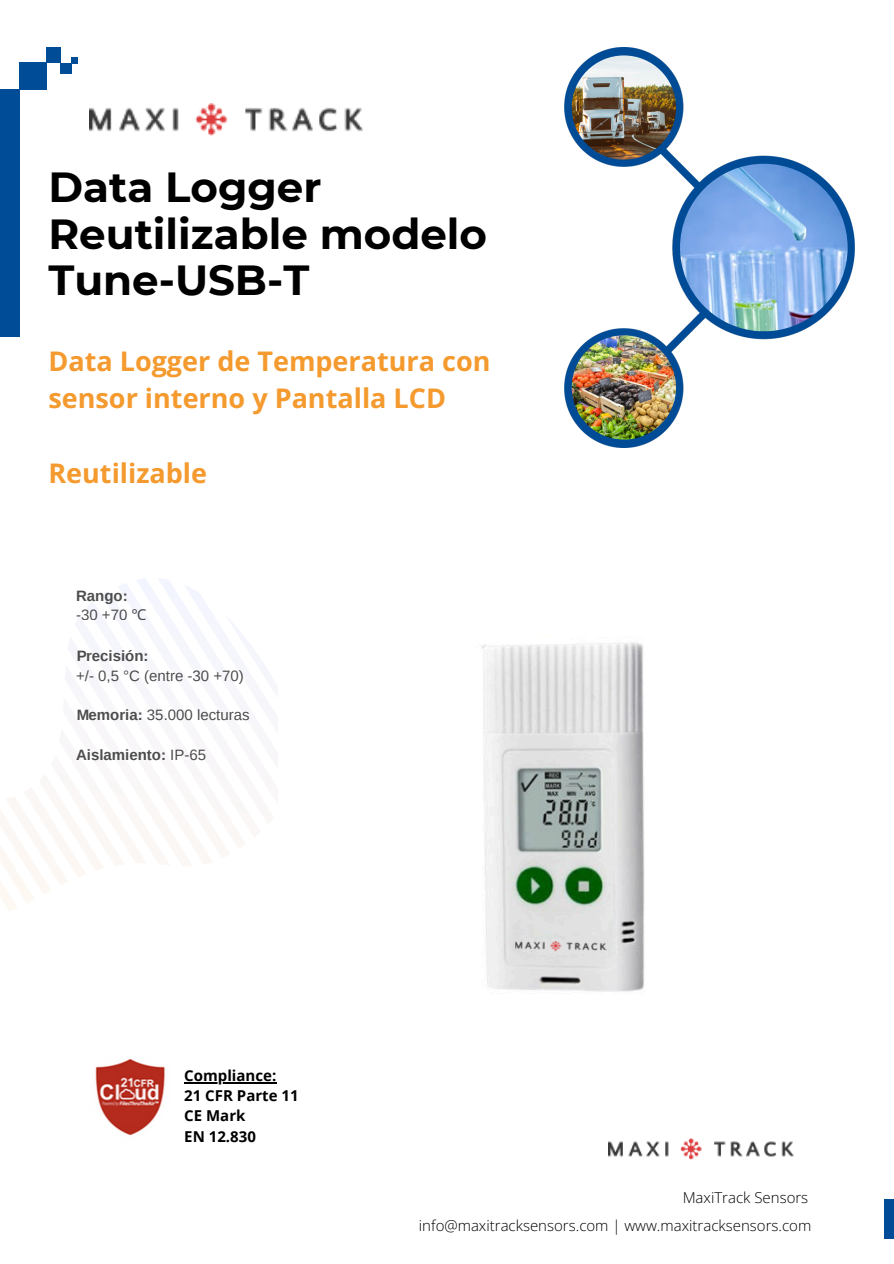
<style>
.page{position:relative;width:894px;height:1264px;background:#fff}
.page>*{position:absolute;margin:0;border:0;box-sizing:border-box;transform-origin:0 0}
.t1{font:700 42px/46.2px "Montserrat";color:#000}
.t2{font:700 27px/37.2px "Open Sans";color:#f49a2e}
.t3{font:300 15px "Open Sans";color:#000}
.t4{font:15px "Arimo";color:#000}
.t5{font:700 15px/19.2px "Arimo";color:#000}
.t6{font:700 15px/20.2px "Open Sans";color:#000}
.s1{font-weight:400}
.s2{font-family:"Noto Sans";font-weight:400}
.s3{font-weight:700}
</style>
<div class="page">
<div style="left:0;top:89px;width:20px;height:248px;background:#004c96"></div>
<img style="left:89px;top:104px;width:274px;height:31px">
<div style="left:20px;top:62px;width:26px;height:27px;background:#004c96"></div>
<div style="left:46px;top:48px;width:15px;height:14px;background:#004c96"></div>
<div style="left:61px;top:63px;width:10px;height:10px;background:#004c96"></div>
<div style="left:71px;top:57px;width:6px;height:7px;background:#004c96"></div>
<img style="left:564px;top:48px;width:290px;height:399px">
<div style="left:884px;top:1198px;width:9px;height:39px;background:#004c96"></div>
<img style="left:571px;top:335px;width:105px;height:104px;border-radius:50%">
<img style="left:571px;top:55px;width:104px;height:105px">
<img style="left:679px;top:164px;width:168px;height:167px;border-radius:82px">
<img style="left:608px;top:1138px;width:185px;height:21px">
<img style="left:95px;top:1058px;width:70px;height:78px">
<img style="left:481px;top:642px;width:163px;height:350px">
<img style="left:515px;top:940px;width:91px;height:12px">
<hr style="left:184px;top:1082px;width:92px;height:1px;background:#000">
<p class="t1" style="left:48px;top:164px;width:440px">Data Logger<br>Reutilizable modelo<br>Tune-USB-T</p>
<h3 class="t2" style="left:48px;top:342px;width:443px">Data Logger de Temperatura con sensor interno y Pantalla LCD</h3>
<p class="t2" style="left:48px;top:453px;width:160px">Reutilizable</p>
<p class="t5" style="left:76px;top:585px;width:72px">Rango: <span class="s1">-30 +70</span> <span class="s2">℃</span></p>
<p class="t5" style="left:76px;top:646px;width:74px">Precisión:</p>
<p class="t4" style="left:76px;top:667px;width:169px">+/- 0,5 °C (entre -30 +70)</p>
<p class="t4" style="left:76px;top:706px;width:175px"><span class="s3">Memoria:</span> 35.000 lecturas</p>
<p class="t5" style="left:76px;top:745px;width:131px">Aislamiento: <span class="s1">IP-65</span></p>
<p class="t6" style="left:184px;top:1064px;width:116px">Compliance:<br>21 CFR Parte 11<br>CE Mark<br>EN 12.830</p>
<p class="t3" style="left:682px;top:1187px;width:127px">MaxiTrack Sensors</p>
<p class="t3" style="left:419px;top:1215px;width:394px">info@maxitracksensors.com | www.maxitracksensors.com</p>
</div>
